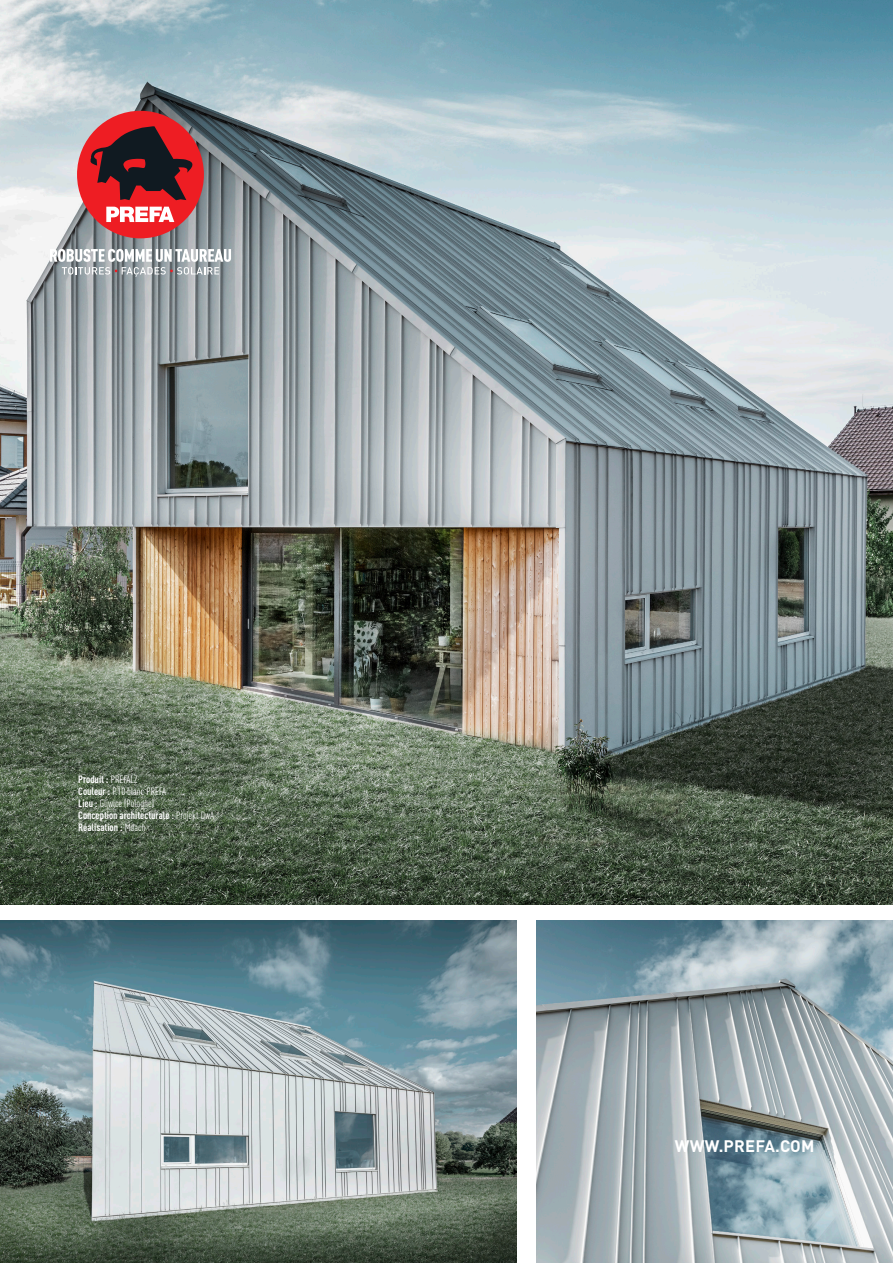
<style>
.page{position:relative;width:893px;height:1263px;background:#fff}
.page>*{position:absolute;margin:0;border:0;box-sizing:border-box;transform-origin:0 0}
.www_prefa_com{font:700 16.5px "DIN Pro";letter-spacing:.015em;color:#fff}
.Caption___credits___White___left__NGR{font:700 condensed 10.5px "DIN Pro";color:#fff}
.Caption___credits___White___left__NGR-2{font:condensed 10.5px "DIN Pro";color:#fff}
.s1{font-weight:400}
.s2{font-weight:700}
</style>
<div class="page">
<img style="left:0;top:921px;width:517px;height:342px">
<img style="left:537px;top:920px;width:356px;height:343px">
<img style="left:0;top:0;width:893px;height:905px">
<div style="left:77px;top:111px;width:127px;height:127px;background:#ee1d23;border-radius:50%"></div>
<svg style="left:90px;top:126px;width:103px;height:74px"></svg>
<svg style="left:106px;top:207px;width:68px;height:15px"></svg>
<svg style="left:50px;top:249px;width:181px;height:28px"></svg>
<p class="Caption___credits___White___left__NGR" style="left:78px;top:771px;width:61px">Produit : <span class="s1">PREFALZ</span></p>
<p class="Caption___credits___White___left__NGR-2" style="left:78px;top:783px;width:89px"><span class="s2">Couleur :</span> P.10 blanc PREFA</p>
<p class="Caption___credits___White___left__NGR-2" style="left:78px;top:795px;width:77px"><span class="s2">Lieu :</span> Gliwice (Pologne)</p>
<p class="Caption___credits___White___left__NGR" style="left:78px;top:807px;width:137px">Conception architecturale : <span class="s1">Projekt DwA</span></p>
<p class="Caption___credits___White___left__NGR" style="left:78px;top:819px;width:69px">Réalisation : <span class="s1">Mdach</span></p>
<p class="www_prefa_com" style="left:675px;top:1132px;width:141px">WWW.PREFA.COM</p>
</div>
